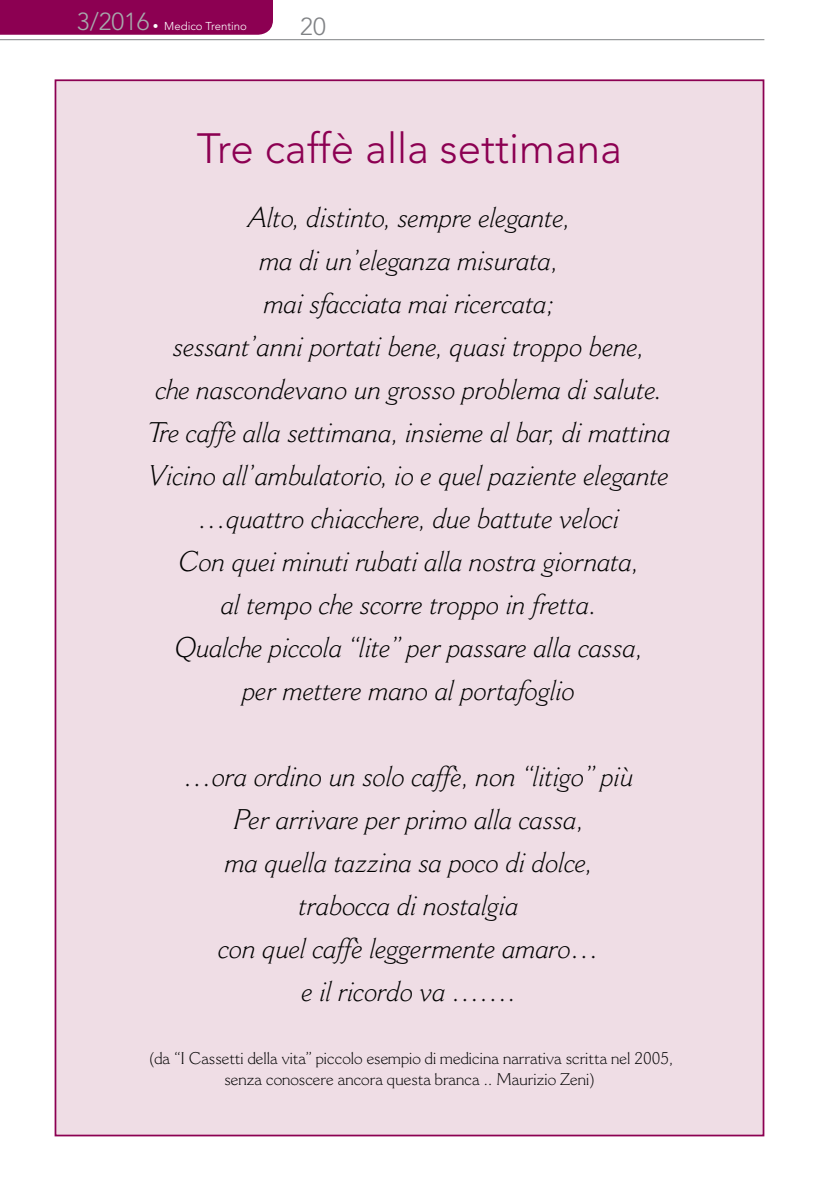
<style>
.page{position:relative;width:819px;height:1191px;background:#fff}
.page>*{position:absolute;margin:0;border:0;box-sizing:border-box;transform-origin:0 0}
.t1{font:300 42px "Avenir";color:#8c0052}
.t2{font:italic 300 28px/43.1px "Cantoria";color:#000;text-align:center}
.t3{font:300 24.5px "Avenir";color:#808285}
.t4{font:300 16.62px/21px "Cantoria";color:#000;text-align:center}
.t5{font:300 11.38px "Avenir";color:#fff}
.s1{font-size:24.5px;color:#a7a9ac}
</style>
<div class="page">
<hr style="left:0;top:39px;width:764px;height:1px;background:#808285">
<div style="left:0;top:0;width:273px;height:35px;background:#8c0052"></div>
<div style="left:55px;top:80px;width:708px;height:1055px;background:#efdde5"></div>
<p class="t5" style="left:77px;top:19px;width:171px"><span class="s1">3/2016</span> • Medico Trentino</p>
<p class="t3" style="left:300px;top:12px;width:27px">20</p>
<h1 class="t1" style="left:197px;top:124px;width:426px">Tre caffè alla settimana</h1>
<p class="t2" style="left:147px;top:195px;width:525px">Alto, distinto, sempre elegante,<br>ma di un’eleganza misurata,<br>mai sfacciata mai ricercata;<br>sessant’anni portati bene, quasi troppo bene,<br>che nascondevano un grosso problema di salute.<br>Tre caffè alla settimana, insieme al bar, di mattina Vicino all’ambulatorio, io e quel paziente elegante …quattro chiacchere, due battute veloci<br>Con quei minuti rubati alla nostra giornata,<br>al tempo che scorre troppo in fretta.<br>Qualche piccola “lite” per passare alla cassa,<br>per mettere mano al portafoglio</p>
<p class="t2" style="left:185px;top:754px;width:451px">…ora ordino un solo caffè, non “litigo” più<br>Per arrivare per primo alla cassa,<br>ma quella tazzina sa poco di dolce, trabocca di nostalgia<br>con quel caffè leggermente amaro…<br>e il ricordo va …….</p>
<p class="t4" style="left:149px;top:1047px;width:525px">(da “I Cassetti della vita” piccolo esempio di medicina narrativa scritta nel 2005, senza conoscere ancora questa branca .. Maurizio Zeni)</p>
</div>
